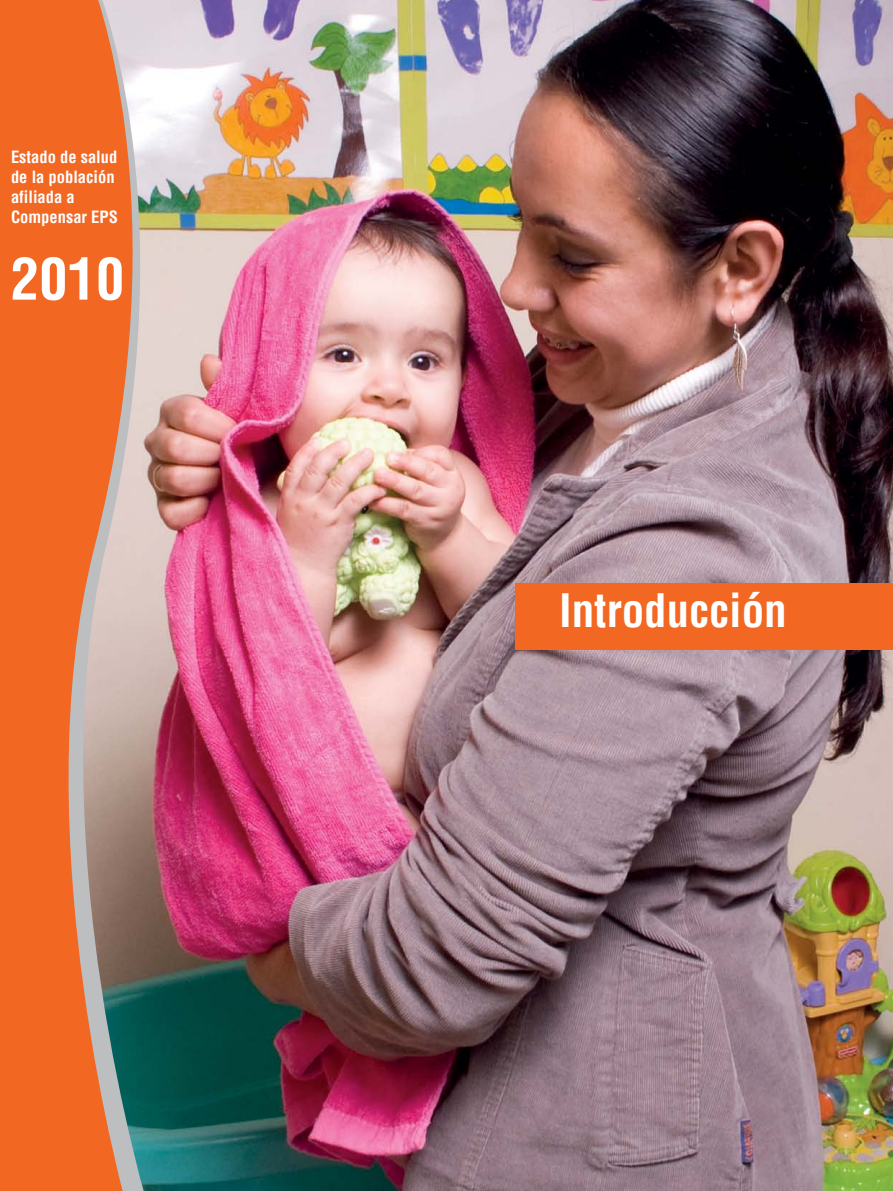
<style>
.page{position:relative;width:893px;height:1191px;background:#fff}
.page>*{position:absolute;margin:0;border:0;box-sizing:border-box;transform-origin:0 0}
.t1{font:700 condensed 56.85px "Helvetica";color:#fff}
.t2{font:700 condensed 45px "Helvetica";color:#fff}
.t3{font:700 condensed 16.5px/19.8px "Helvetica";color:#fff}
</style>
<div class="page">
<img style="left:189px;top:0;width:704px;height:1191px">
<img style="left:182px;top:0;width:7px;height:1191px">
<svg style="left:0;top:0;width:182px;height:1191px;background:#d17f58"></svg>
<div style="left:515px;top:583px;width:378px;height:66px;background:#f26722"></div>
<p class="t3" style="left:11px;top:147px;width:108px">Estado de salud de la población afiliada a<br>Compensar EPS</p>
<h1 class="t1" style="left:11px;top:241px;width:115px">2010</h1>
<h2 class="t2" style="left:559px;top:581px;width:229px">Introducción</h2>
</div>
